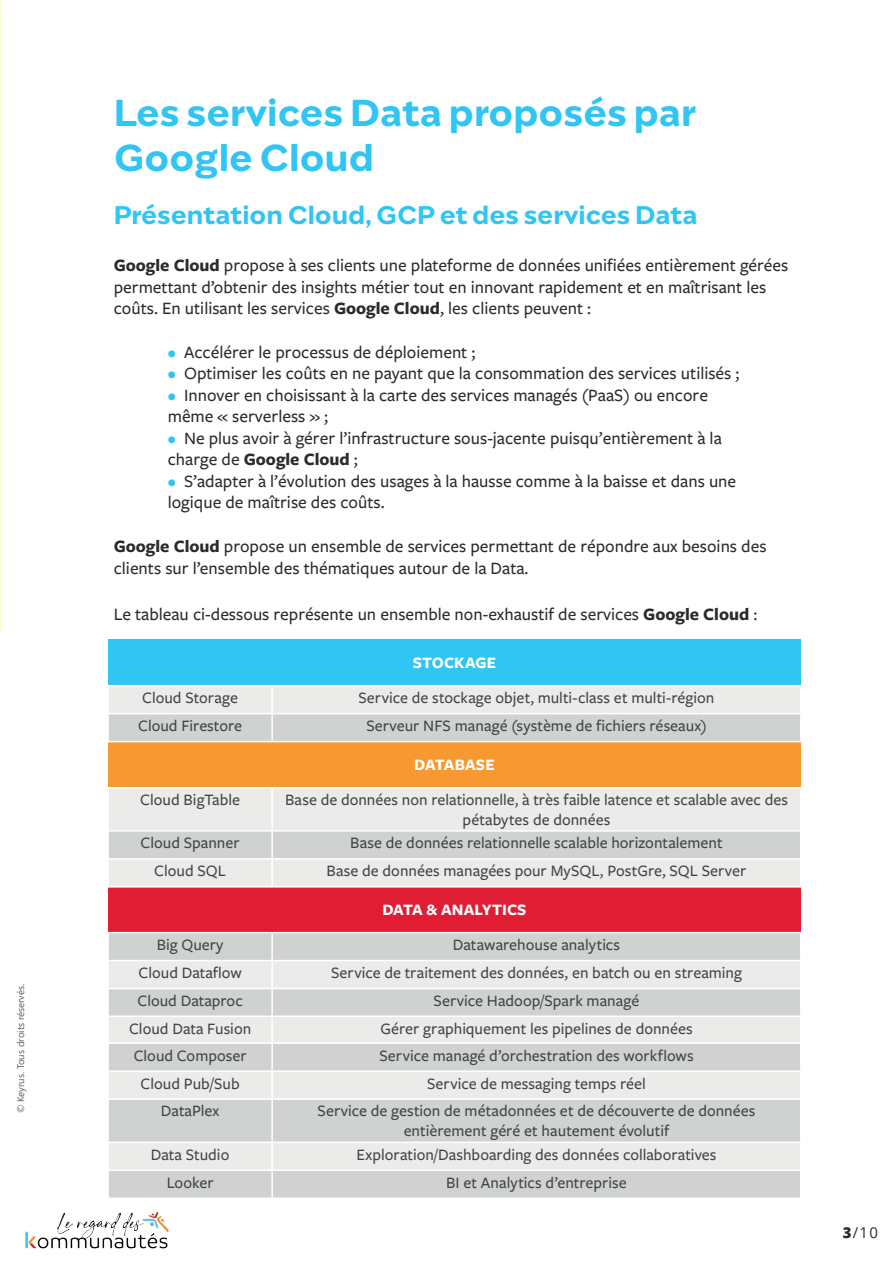
<style>
.page{position:relative;width:893px;height:1263px;background:#fff}
.page>*{position:absolute;margin:0;border:0;box-sizing:border-box;transform-origin:0 0}
.t1{font:600 37.5px/45px "Engram";color:#30c5f3}
.t2{font:600 25.5px "Engram";color:#30c5f3}
.t3{font:500 18px/21.6px "Freight Sans Pro";color:#292c2f}
.t4{font:500 16.5px/19.8px "Freight Sans Pro";color:#414446;text-align:center}
.t5{font:700 16.5px "Freight Sans Pro";letter-spacing:.005em;color:#fff}
.t6{font:15px "Open Sans";color:#292c2f}
.t7{font:9.6px "Segoe UI";color:#5c5c5c}
.s1{font-weight:700}
.s2{color:#32c3f2}
.s3{font-weight:800}
</style>
<div class="page">
<div style="left:108px;top:640px;width:693px;height:46px;background:#30c5f3"></div>
<div style="left:108px;top:742px;width:693px;height:46px;background:#f79831"></div>
<div style="left:108px;top:887px;width:693px;height:46px;background:#e11d34"></div>
<hr style="left:107px;top:685px;width:165px;height:1px;background:#fff">
<hr style="left:272px;top:685px;width:529px;height:1px;background:#fff">
<svg style="left:108px;top:686px;width:693px;height:55px;background:#dee0de"></svg>
<hr style="left:107px;top:787px;width:165px;height:1px;background:#fff">
<hr style="left:272px;top:787px;width:529px;height:1px;background:#fff">
<svg style="left:108px;top:788px;width:692px;height:98px;background:#e4e5e3"></svg>
<hr style="left:107px;top:932px;width:165px;height:1px;background:#fff">
<hr style="left:272px;top:932px;width:529px;height:1px;background:#fff">
<svg style="left:108px;top:933px;width:693px;height:264px;background:#dcdedc"></svg>
<img style="left:0;top:119px;width:1px;height:327px">
<img style="left:25px;top:1195px;width:151px;height:54px">
<p class="t7" style="left:12px;top:1113px;width:131px;rotate:-90deg">© Keyrus. Tous droits réservés.</p>
<h1 class="t1" style="left:114px;top:90px;width:584px">Les services Data proposés par<br>Google Cloud</h1>
<h2 class="t2" style="left:114px;top:198px;width:585px">Présentation Cloud, GCP et des services Data</h2>
<p class="t3" style="left:114px;top:254px;width:676px"><span class="s1">Google Cloud</span> propose à ses clients une plateforme de données unifiées entièrement gérées permettant d’obtenir des insights métier tout en innovant rapidement et en maîtrisant les coûts. En utilisant les services <span class="s1">Google Cloud</span>, les clients peuvent :</p>
<p class="t3" style="left:168px;top:340px;width:309px"><span class="s2">•</span> Accélérer le processus de déploiement ;</p>
<p class="t3" style="left:168px;top:362px;width:573px"><span class="s2">•</span> Optimiser les coûts en ne payant que la consommation des services utilisés ;</p>
<p class="t3" style="left:168px;top:384px;width:542px"><span class="s2">•</span> Innover en choisissant à la carte des services managés (PaaS) ou encore même « serverless » ;</p>
<p class="t3" style="left:168px;top:426px;width:556px"><span class="s2">•</span> Ne plus avoir à gérer l’infrastructure sous-jacente puisqu’entièrement à la charge de <span class="s1">Google Cloud</span> ;</p>
<p class="t3" style="left:168px;top:469px;width:570px"><span class="s2">•</span> S’adapter à l’évolution des usages à la hausse comme à la baisse et dans une logique de maîtrise des coûts.</p>
<p class="t3" style="left:114px;top:535px;width:654px"><span class="s1">Google Cloud</span> propose un ensemble de services permettant de répondre aux besoins des clients sur l’ensemble des thématiques autour de la Data.</p>
<p class="t3" style="left:114px;top:603px;width:645px">Le tableau ci-dessous représente un ensemble non-exhaustif de services <span class="s1">Google Cloud</span> :</p>
<p class="t5" style="left:413px;top:651px;width:85px">STOCKAGE</p>
<p class="t4" style="left:142px;top:687px;width:97px">Cloud Storage</p>
<p class="t4" style="left:358px;top:687px;width:357px">Service de stockage objet, multi-class et multi-région</p>
<p class="t4" style="left:138px;top:715px;width:106px">Cloud Firestore</p>
<p class="t4" style="left:366px;top:715px;width:342px">Serveur NFS managé (système de fichiers réseaux)</p>
<p class="t5" style="left:414px;top:753px;width:82px">DATABASE</p>
<p class="t4" style="left:140px;top:789px;width:101px">Cloud BigTable</p>
<p class="t4" style="left:285px;top:789px;width:504px">Base de données non relationnelle, à très faible latence et scalable avec des pétabytes de données</p>
<p class="t4" style="left:141px;top:832px;width:101px">Cloud Spanner</p>
<p class="t4" style="left:350px;top:832px;width:374px">Base de données relationnelle scalable horizontalement</p>
<p class="t4" style="left:154px;top:860px;width:73px">Cloud SQL</p>
<p class="t4" style="left:327px;top:860px;width:421px">Base de données managées pour MySQL, PostGre, SQL Server</p>
<p class="t5" style="left:382px;top:898px;width:146px">DATA &amp; ANALYTICS</p>
<p class="t4" style="left:157px;top:934px;width:68px">Big Query</p>
<p class="t4" style="left:453px;top:934px;width:169px">Datawarehouse analytics</p>
<p class="t4" style="left:139px;top:962px;width:105px">Cloud Dataflow</p>
<p class="t4" style="left:331px;top:962px;width:412px">Service de traitement des données, en batch ou en streaming</p>
<p class="t4" style="left:137px;top:990px;width:107px">Cloud Dataproc</p>
<p class="t4" style="left:434px;top:990px;width:207px">Service Hadoop/Spark managé</p>
<p class="t4" style="left:129px;top:1018px;width:124px">Cloud Data Fusion</p>
<p class="t4" style="left:380px;top:1018px;width:314px">Gérer graphiquement les pipelines de données</p>
<p class="t4" style="left:134px;top:1044px;width:114px">Cloud Composer</p>
<p class="t4" style="left:379px;top:1044px;width:316px">Service managé d’orchestration des workflows</p>
<p class="t4" style="left:141px;top:1072px;width:101px">Cloud Pub/Sub</p>
<p class="t4" style="left:427px;top:1072px;width:220px">Service de messaging temps réel</p>
<p class="t4" style="left:161px;top:1100px;width:60px">DataPlex</p>
<p class="t4" style="left:318px;top:1100px;width:439px">Service de gestion de métadonnées et de découverte de données entièrement géré et hautement évolutif</p>
<p class="t4" style="left:151px;top:1144px;width:80px">Data Studio</p>
<p class="t4" style="left:356px;top:1144px;width:362px">Exploration/Dashboarding des données collaboratives</p>
<p class="t4" style="left:167px;top:1172px;width:48px">Looker</p>
<p class="t4" style="left:446px;top:1172px;width:182px">BI et Analytics d’entreprise</p>
<p class="t6" style="left:843px;top:1222px;width:37px"><span class="s3">3</span>/10</p>
</div>
